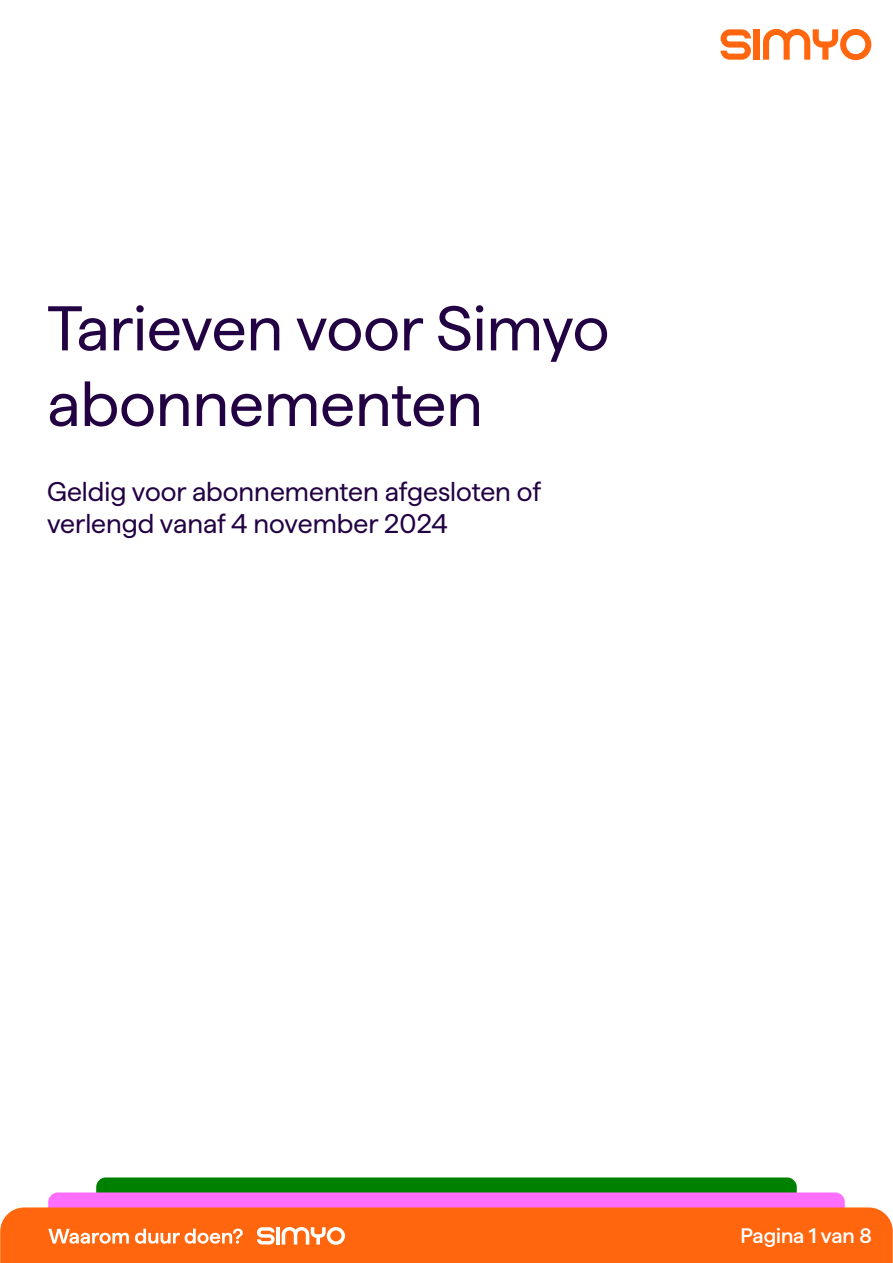
<style>
.page{position:relative;width:893px;height:1263px;background:#fff}
.page>*{position:absolute;margin:0;border:0;box-sizing:border-box;transform-origin:0 0}
.t1{font:63px/75.6px "Haffer";color:#230243}
.t2{font:27px/32.4px "Haffer";color:#230243}
.t3{font:500 21px "Haffer";color:#fff}
</style>
<div class="page">
<div style="left:0;top:1207px;width:893px;height:56px;background:#ff660d"></div>
<svg style="left:48px;top:1177px;width:797px;height:68px;background:#cd7750"></svg>
<svg style="left:763px;top:29px;width:108px;height:31px"></svg>
<div style="left:754px;top:29px;width:6px;height:31px;background:#ff660d"></div>
<svg style="left:721px;top:29px;width:30px;height:31px"></svg>
<h1 class="t1" style="left:47px;top:285px;width:564px">Tarieven voor Simyo abonnementen</h1>
<p class="t2" style="left:47px;top:473px;width:495px">Geldig voor abonnementen afgesloten of verlengd vanaf 4 november 2024</p>
<p class="t3" style="left:740px;top:1220px;width:133px">Pagina 1 van 8</p>
</div>
